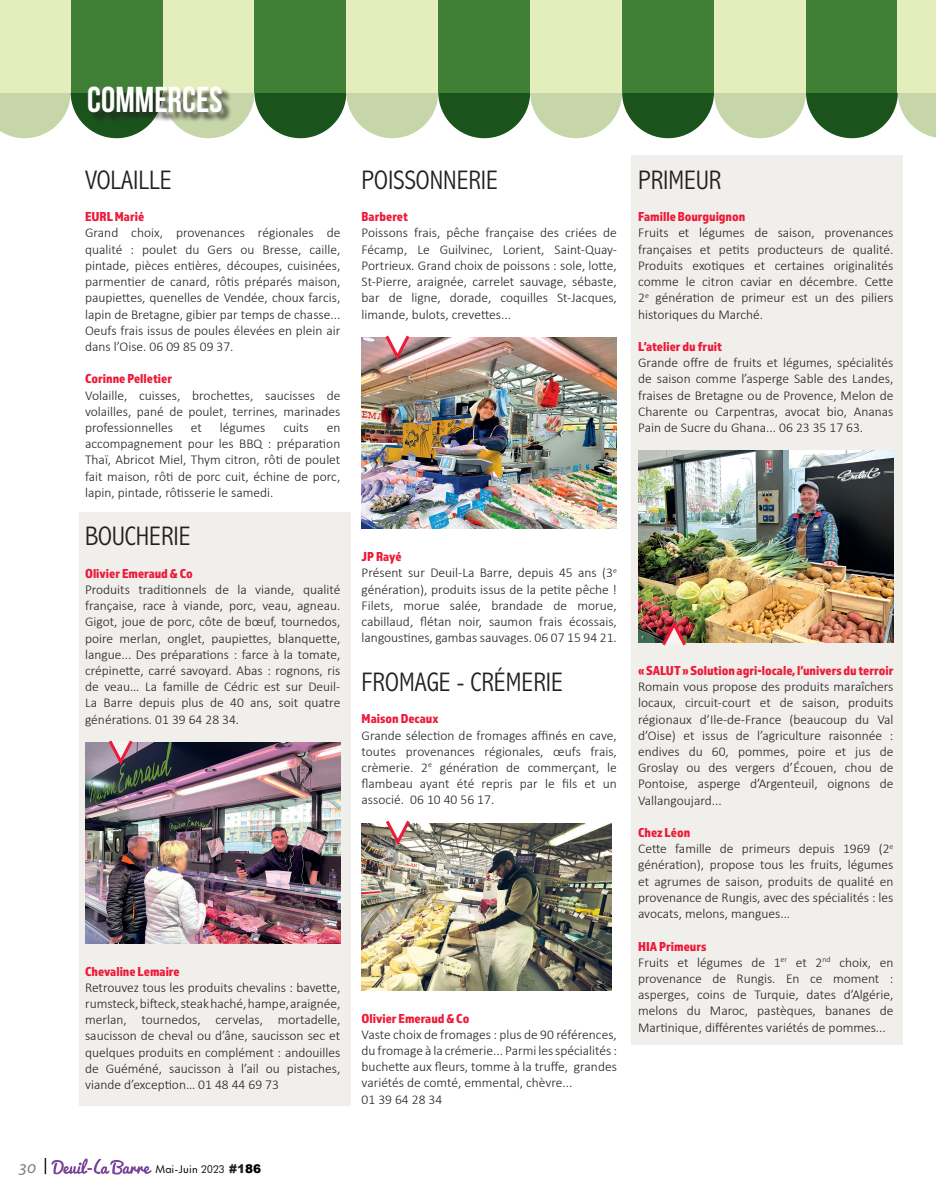
<style>
.page{position:relative;width:936px;height:1191px;background:#fff}
.page>*{position:absolute;margin:0;border:0;box-sizing:border-box;transform-origin:0 0}
.t1{font:36px "Bebas Neue";color:#fff}
.t2{font:300 condensed 27px "Abadi MT Pro";color:#231f20}
.t3{font:italic 18px "Myriad Pro";color:#808285}
.t4{font:300 13.5px/16.2px "Calibri";color:#231f20;text-align:justify}
.t5{font:13.5px "Almaq Refined";color:#ed1a38}
.t6{font:10.5px "Futurist";color:#000002}
.s1{color:#231f20}
.s2{font-family:"Arial";font-weight:900;font-size:12px;color:#231f20}
.s3{font-family:"Arial";font-weight:900;font-size:12px}
</style>
<div class="page">
<svg style="left:45px;top:1158px;width:1px;height:16px"></svg>
<svg style="left:52px;top:1158px;width:100px;height:16px"></svg>
<div style="left:631px;top:155px;width:271px;height:890px;background:#f0efeb"></div>
<div style="left:79px;top:512px;width:272px;height:594px;background:#f0efeb"></div>
<svg style="left:0;top:92px;width:71px;height:46px;background:#d0dcb6"></svg>
<div style="left:71px;top:46px;width:91px;height:92px;background:#1b531c;border-radius:50%"></div>
<div style="left:162px;top:46px;width:92px;height:92px;background:#c7d6a8;border-radius:50%"></div>
<div style="left:254px;top:46px;width:92px;height:92px;background:#1b531c;border-radius:50%"></div>
<div style="left:346px;top:46px;width:92px;height:92px;background:#c7d6a8;border-radius:50%"></div>
<div style="left:438px;top:46px;width:92px;height:92px;background:#1b531c;border-radius:50%"></div>
<div style="left:530px;top:46px;width:92px;height:92px;background:#c7d6a8;border-radius:50%"></div>
<div style="left:622px;top:46px;width:92px;height:92px;background:#1b531c;border-radius:50%"></div>
<div style="left:714px;top:46px;width:91px;height:92px;background:#c7d6a8;border-radius:50%"></div>
<div style="left:805px;top:46px;width:92px;height:92px;background:#1b531c;border-radius:50%"></div>
<svg style="left:897px;top:92px;width:38px;height:46px"></svg>
<div style="left:0;top:0;width:71px;height:92px;background:#e4eebc"></div>
<div style="left:71px;top:0;width:91px;height:92px;background:#3f8036"></div>
<div style="left:162px;top:0;width:92px;height:92px;background:#e4eebc"></div>
<div style="left:254px;top:0;width:92px;height:92px;background:#3f8036"></div>
<div style="left:346px;top:0;width:92px;height:92px;background:#e4eebc"></div>
<div style="left:438px;top:0;width:92px;height:92px;background:#3f8036"></div>
<div style="left:530px;top:0;width:92px;height:92px;background:#e4eebc"></div>
<div style="left:622px;top:0;width:92px;height:92px;background:#3f8036"></div>
<div style="left:714px;top:0;width:91px;height:92px;background:#e4eebc"></div>
<div style="left:805px;top:0;width:92px;height:92px;background:#3f8036"></div>
<div style="left:897px;top:0;width:38px;height:92px;background:#e4eebc"></div>
<img style="left:85px;top:742px;width:255px;height:201px">
<img style="left:361px;top:337px;width:256px;height:192px">
<img style="left:361px;top:823px;width:251px;height:167px">
<img style="left:638px;top:451px;width:255px;height:191px">
<svg style="left:383px;top:820px;width:29px;height:28px"></svg>
<svg style="left:106px;top:740px;width:29px;height:28px"></svg>
<svg style="left:383px;top:335px;width:29px;height:28px"></svg>
<svg style="left:659px;top:618px;width:29px;height:28px"></svg>
<div style="left:90px;top:88px;width:142px;height:35px;background:#231f20;opacity:.75"></div>
<p class="t1" style="left:87px;top:80px;width:137px">COMMERCES</p>
<p class="t2" style="left:85px;top:165px;width:88px">VOLAILLE</p>
<p class="t5" style="left:85px;top:209px;width:61px">EURL Marié</p>
<p class="t4" style="left:85px;top:225px;width:257px">Grand choix, provenances régionales de qualité : poulet du Gers ou Bresse, caille, pintade, pièces entières, découpes, cuisinées, parmentier de canard, rôtis préparés maison, paupiettes, quenelles de Vendée, choux farcis, lapin de Bretagne, gibier par temps de chasse...<br>Oeufs frais issus de poules élevées en plein air dans l’Oise. 06 09 85 09 37.</p>
<p class="t5" style="left:85px;top:371px;width:89px">Corinne Pelletier</p>
<p class="t4" style="left:85px;top:387px;width:257px">Volaille, cuisses, brochettes, saucisses de volailles, pané de poulet, terrines, marinades professionnelles</p>
<p class="t4" style="left:191px;top:419px;width:13px">et</p>
<p class="t4" style="left:220px;top:419px;width:47px">légumes</p>
<p class="t4" style="left:283px;top:419px;width:27px">cuits</p>
<p class="t4" style="left:85px;top:419px;width:257px;text-indent:241px">en accompagnement pour les BBQ : préparation Thaï, Abricot Miel, Thym citron, rôti de poulet fait maison, rôti de porc cuit, échine de porc, lapin, pintade, rôtisserie le samedi.</p>
<p class="t2" style="left:85px;top:522px;width:107px">BOUCHERIE</p>
<p class="t5" style="left:85px;top:565px;width:109px">Olivier Emeraud &amp; Co</p>
<p class="t4" style="left:85px;top:581px;width:257px">Produits traditionnels de la viande, qualité française, race à viande, porc, veau, agneau.<br>Gigot, joue de porc, côte de bœuf, tournedos, poire merlan, onglet, paupiettes, blanquette, langue... Des préparations : farce à la tomate, crépinette, carré savoyard. Abas : rognons, ris de veau… La famille de Cédric est sur Deuil-La Barre depuis plus de 40 ans, soit quatre générations. 01 39 64 28 34.</p>
<p class="t2" style="left:361px;top:165px;width:138px">POISSONNERIE</p>
<p class="t5" style="left:361px;top:209px;width:48px">Barberet</p>
<p class="t4" style="left:361px;top:225px;width:257px">Poissons frais, pêche française des criées de Fécamp, Le Guilvinec, Lorient, Saint-Quay-Portrieux. Grand choix de poissons : sole, lotte, St-Pierre, araignée, carrelet sauvage, sébaste, bar de ligne, dorade, coquilles St-Jacques, limande, bulots, crevettes...</p>
<p class="t5" style="left:361px;top:548px;width:41px">JP Rayé</p>
<p class="t4" style="left:361px;top:565px;width:257px">Présent sur Deuil-La Barre, depuis 45 ans (3<sup>e </sup>génération), produits issus de la petite pêche !<br>Filets, morue salée, brandade de morue, cabillaud, flétan noir, saumon frais écossais, langoustines, gambas sauvages. 06 07 15 94 21.</p>
<p class="t2" style="left:361px;top:667px;width:203px">FROMAGE - CRÉMERIE</p>
<p class="t5" style="left:361px;top:710px;width:78px">Maison Decaux</p>
<p class="t4" style="left:361px;top:727px;width:257px">Grande sélection de fromages affinés en cave, toutes provenances régionales, œufs frais, crèmerie. 2<sup>e</sup> génération de commerçant, le flambeau ayant été repris par le fils et un associé. 06 10 40 56 17.</p>
<p class="t5" style="left:85px;top:963px;width:96px">Chevaline Lemaire</p>
<p class="t4" style="left:85px;top:979px;width:257px">Retrouvez tous les produits chevalins : bavette, rumsteck, bifteck, steak haché, hampe, araignée, merlan, tournedos, cervelas, mortadelle, saucisson de cheval ou d’âne, saucisson sec et quelques produits en complément : andouilles de Guéméné, saucisson à l’ail ou pistaches, viande d’exception… 01 48 44 69 73</p>
<p class="t5" style="left:361px;top:1009px;width:109px">Olivier Emeraud &amp; Co</p>
<p class="t4" style="left:361px;top:1026px;width:257px">Vaste choix de fromages : plus de 90 références, du fromage à la crémerie... Parmi les spécialités: buchette aux fleurs, tomme à la truffe, grandes variétés de comté, emmental, chèvre...</p>
<p class="t4" style="left:361px;top:1090px;width:82px">01 39 64 28 34</p>
<p class="t2" style="left:638px;top:165px;width:84px">PRIMEUR</p>
<p class="t5" style="left:638px;top:209px;width:109px">Famille Bourguignon</p>
<p class="t4" style="left:638px;top:225px;width:257px">Fruits et légumes de saison, provenances françaises et petits producteurs de qualité.<br>Produits exotiques et certaines originalités comme le citron caviar en décembre. Cette 2<sup>e</sup> génération de primeur est un des piliers historiques du Marché.</p>
<p class="t5" style="left:638px;top:338px;width:85px">L’atelier du fruit</p>
<p class="t4" style="left:638px;top:354px;width:257px">Grande offre de fruits et légumes, spécialités de saison comme l’asperge Sable des Landes, fraises de Bretagne ou de Provence, Melon de Charente ou Carpentras, avocat bio, Ananas Pain de Sucre du Ghana... 06 23 35 17 63.</p>
<p class="t5" style="left:638px;top:662px;width:257px">« SALUT » Solution agri-locale, l’univers du terroir</p>
<p class="t4" style="left:638px;top:678px;width:257px">Romain vous propose des produits maraîchers locaux, circuit-court et de saison, produits régionaux d’Ile-de-France (beaucoup du Val d’Oise) et issus de l’agriculture raisonnée : endives du 60, pommes, poire et jus de Groslay ou des vergers d’Écouen, chou de Pontoise, asperge d’Argenteuil, oignons de Vallangoujard...</p>
<p class="t5" style="left:638px;top:824px;width:54px">Chez Léon</p>
<p class="t4" style="left:638px;top:840px;width:257px">Cette famille de primeurs depuis 1969 (2<sup>e </sup>génération), propose tous les fruits, légumes et agrumes de saison, produits de qualité en provenance de Rungis, avec des spécialités : les avocats, melons, mangues...</p>
<p class="t5" style="left:638px;top:938px;width:70px">HIA Primeurs</p>
<p class="t4" style="left:638px;top:954px;width:257px">Fruits et légumes de 1<sup>er</sup> et 2<sup>nd</sup> choix, en provenance de Rungis. En ce moment : asperges, coins de Turquie, dates d’Algérie, melons du Maroc, pastèques, bananes de Martinique, différentes variétés de pommes...</p>
<h3 class="t3" style="left:18px;top:1156px;width:20px">30</h3>
<p class="t6" style="left:156px;top:1162px;width:107px">Mai-Juin <span class="s1">2023</span> <span class="s2">#1</span><span class="s3">86</span></p>
</div>
